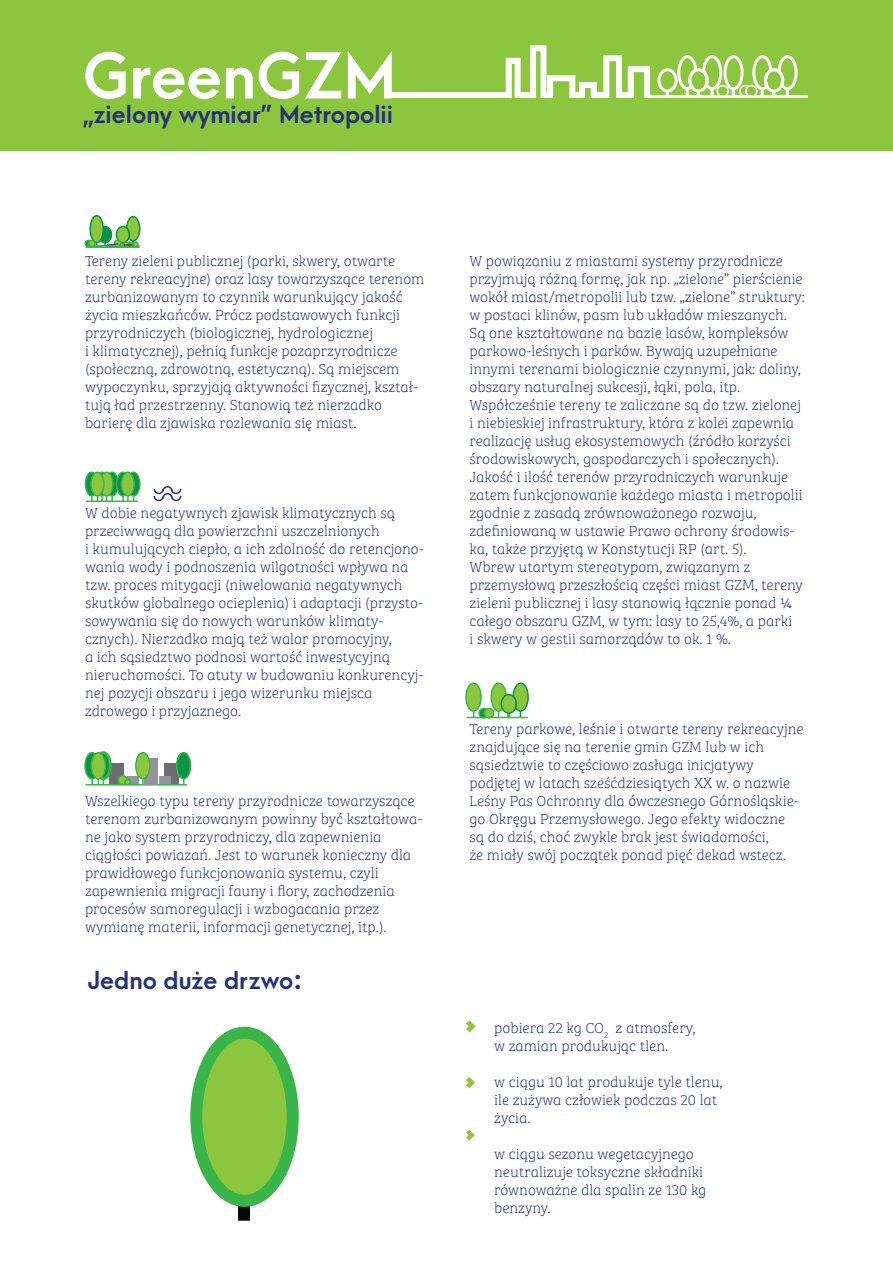
<style>
.page{position:relative;width:893px;height:1263px;background:#fff}
.page>*{position:absolute;margin:0;border:0;box-sizing:border-box;transform-origin:0 0}
.t1{font:700 60px "Arca Majora 3";color:#fff}
.t2{font:700 23.55px "Arca Majora 3";color:#253279}
.t3{font:100 15px/18px "Bree Serif";color:#253279}
</style>
<div class="page">
<div style="left:1px;top:1px;width:892px;height:150px;background:#8bc63e"></div>
<svg style="left:390px;top:45px;width:263px;height:53px"></svg>
<div style="left:657px;top:68px;width:21px;height:25px;border:3px solid #fff;border-radius:50%"></div>
<svg style="left:676px;top:55px;width:47px;height:40px"></svg>
<div style="left:723px;top:55px;width:21px;height:35px;border:3px solid #fff;border-radius:50%"></div>
<hr style="left:644px;top:95px;width:164px;height:3px;background:#fff">
<div style="left:717px;top:85px;width:12px;height:12px;border:2px solid #fff;border-radius:50%"></div>
<svg style="left:732px;top:55px;width:67px;height:43px"></svg>
<div style="left:466px;top:683px;width:15px;height:28px;background:#8bc63e;border-radius:50%"></div>
<div style="left:465px;top:682px;width:17px;height:30px;border:2px solid #3ab54a;border-radius:50%"></div>
<hr style="left:467px;top:717px;width:61px;height:1px;background:#3ab54a">
<svg style="left:473px;top:682px;width:56px;height:37px"></svg>
<svg style="left:84px;top:214px;width:57px;height:34px"></svg>
<div style="left:85px;top:472px;width:13px;height:24px;background:#0d9344;border-radius:50%"></div>
<div style="left:85px;top:471px;width:14px;height:26px;border:2px solid #3ab54a;border-radius:50%"></div>
<div style="left:95px;top:471px;width:14px;height:26px;border:2px solid #3ab54a;border-radius:50%"></div>
<div style="left:106px;top:472px;width:12px;height:24px;background:#0d9344;border-radius:50%"></div>
<div style="left:105px;top:471px;width:14px;height:26px;border:2px solid #3ab54a;border-radius:50%"></div>
<svg style="left:117px;top:472px;width:12px;height:24px"></svg>
<div style="left:116px;top:471px;width:14px;height:26px;border:2px solid #3ab54a;border-radius:50%"></div>
<div style="left:127px;top:472px;width:13px;height:24px;background:#0d9344;border-radius:50%"></div>
<div style="left:126px;top:471px;width:15px;height:26px;border:2px solid #3ab54a;border-radius:50%"></div>
<div style="left:121px;top:472px;width:13px;height:24px;background:#8bc63e;border-radius:50%"></div>
<div style="left:121px;top:471px;width:14px;height:26px;border:2px solid #3ab54a;border-radius:50%"></div>
<svg style="left:122px;top:496px;width:12px;height:4px"></svg>
<div style="left:100px;top:472px;width:13px;height:24px;background:#8bc63e;border-radius:50%"></div>
<div style="left:99px;top:471px;width:15px;height:26px;border:2px solid #3ab54a;border-radius:50%"></div>
<div style="left:91px;top:472px;width:13px;height:24px;background:#8bc63e;border-radius:50%"></div>
<div style="left:90px;top:471px;width:15px;height:26px;border:2px solid #3ab54a;border-radius:50%"></div>
<svg style="left:91px;top:496px;width:22px;height:4px"></svg>
<hr style="left:86px;top:500px;width:52px;height:2px;background:#3ab54a">
<div style="left:110px;top:763px;width:14px;height:22px;background:#6c6d70"></div>
<div style="left:164px;top:763px;width:14px;height:22px;background:#6c6d70"></div>
<div style="left:127px;top:776px;width:12px;height:9px;background:#939598"></div>
<div style="left:159px;top:776px;width:12px;height:9px;background:#939598"></div>
<svg style="left:85px;top:753px;width:14px;height:26px"></svg>
<div style="left:84px;top:752px;width:16px;height:27px;border:2px solid #3ab54a;border-radius:50%"></div>
<svg style="left:96px;top:753px;width:14px;height:26px"></svg>
<div style="left:95px;top:751px;width:17px;height:29px;border:3px solid #3ab54a;border-radius:50%"></div>
<div style="left:177px;top:753px;width:14px;height:26px;background:#0d9344;border-radius:50%"></div>
<div style="left:176px;top:752px;width:15px;height:27px;border:2px solid #3ab54a;border-radius:50%"></div>
<div style="left:91px;top:753px;width:14px;height:26px;background:#8bc63e;border-radius:50%"></div>
<div style="left:91px;top:752px;width:15px;height:27px;border:2px solid #3ab54a;border-radius:50%"></div>
<svg style="left:91px;top:779px;width:13px;height:5px"></svg>
<hr style="left:86px;top:784px;width:101px;height:1px;background:#3ab54a">
<div style="left:118px;top:776px;width:9px;height:8px;background:#8bc63e;border-radius:50%"></div>
<div style="left:118px;top:775px;width:10px;height:10px;border:2px solid #3ab54a;border-radius:50%"></div>
<div style="left:124px;top:778px;width:7px;height:7px;border:2px solid #3ab54a;border-radius:50%"></div>
<div style="left:145px;top:758px;width:13px;height:27px;background:#939598"></div>
<div style="left:136px;top:753px;width:14px;height:26px;background:#8bc63e;border-radius:50%"></div>
<div style="left:135px;top:752px;width:16px;height:27px;border:2px solid #3ab54a;border-radius:50%"></div>
<svg style="left:466px;top:1020px;width:10px;height:12px"></svg>
<svg style="left:466px;top:1077px;width:9px;height:11px"></svg>
<svg style="left:466px;top:1129px;width:9px;height:12px"></svg>
<div style="left:238px;top:1171px;width:12px;height:50px;background:#050807"></div>
<div style="left:196px;top:1033px;width:97px;height:168px;background:#8bc63e;border-radius:50%"></div>
<div style="left:190px;top:1027px;width:109px;height:180px;border:12px solid #3ab54a;border-radius:50%"></div>
<svg style="left:153px;top:486px;width:29px;height:16px"></svg>
<h1 class="t1" style="left:82px;top:23px;width:315px">GreenGZM</h1>
<h2 class="t2" style="left:82px;top:94px;width:312px">„zielony wymiar” Metropolii</h2>
<p class="t3" style="left:85px;top:251px;width:341px">Tereny zieleni publicznej (parki, skwery, otwarte tereny rekreacyjne) oraz lasy towarzyszące terenom zurbanizowanym to czynnik warunkujący jakość życia mieszkańców. Prócz podstawowych funkcji przyrodniczych (biologicznej, hydrologicznej<br>i klimatycznej), pełnią funkcje pozaprzyrodnicze (społeczną, zdrowotną, estetyczną). Są miejscem wypoczynku, sprzyjają aktywności fizycznej, kształ&shy;tują ład przestrzenny. Stanowią też nierzadko barierę dla zjawiska rozlewania się miast.</p>
<p class="t3" style="left:85px;top:503px;width:340px">W dobie negatywnych zjawisk klimatycznych są przeciwwagą dla powierzchni uszczelnionych<br>i kumulujących ciepło, a ich zdolność do retencjono&shy;wania wody i podnoszenia wilgotności wpływa na tzw. proces mitygacji (niwelowania negatywnych skutków globalnego ocieplenia) i adaptacji (przysto&shy;sowywania się do nowych warunków klimaty&shy;cznych). Nierzadko mają też walor promocyjny,<br>a ich sąsiedztwo podnosi wartość inwestycyjną nieruchomości. To atuty w budowaniu konkurencyj&shy;nej pozycji obszaru i jego wizerunku miejsca zdrowego i przyjaznego.</p>
<p class="t3" style="left:85px;top:791px;width:339px">Wszelkiego typu tereny przyrodnicze towarzyszące terenom zurbanizowanym powinny być kształtowa&shy;ne jako system przyrodniczy, dla zapewnienia ciągłości powiazań. Jest to warunek konieczny dla prawidłowego funkcjonowania systemu, czyli zapewnienia migracji fauny i flory, zachodzenia procesów samoregulacji i wzbogacania przez wymianę materii, informacji genetycznej, itp.).</p>
<h2 class="t2" style="left:87px;top:959px;width:216px">Jedno duże drzwo:</h2>
<p class="t3" style="left:469px;top:251px;width:337px">W powiązaniu z miastami systemy przyrodnicze przyjmują różną formę, jak np. „zielone” pierścienie wokół miast/metropolii lub tzw. „zielone” struktury: w postaci klinów, pasm lub układów mieszanych.<br>Są one kształtowane na bazie lasów, kompleksów parkowo-leśnych i parków. Bywają uzupełniane innymi terenami biologicznie czynnymi, jak: doliny, obszary naturalnej sukcesji, łąki, pola, itp.<br>Współcześnie tereny te zaliczane są do tzw. zielonej i niebieskiej infrastruktury, która z kolei zapewnia realizację usług ekosystemowych (źródło korzyści środowiskowych, gospodarczych i społecznych).<br>Jakość i ilość terenów przyrodniczych warunkuje zatem funkcjonowanie każdego miasta i metropolii zgodnie z zasadą zrównoważonego rozwoju, zdefiniowaną w ustawie Prawo ochrony środowis&shy;ka, także przyjętą w Konstytucji RP (art. 5).<br>Wbrew utartym stereotypom, związanym z przemysłową przeszłością części miast GZM, tereny zieleni publicznej i lasy stanowią łącznie ponad ¼ całego obszaru GZM, w tym: lasy to 25,4%, a parki<br>i skwery w gestii samorządów to ok. 1 %.</p>
<p class="t3" style="left:469px;top:719px;width:336px">Tereny parkowe, leśnie i otwarte tereny rekreacyjne znajdujące się na terenie gmin GZM lub w ich sąsiedztwie to częściowo zasługa inicjatywy podjętej w latach sześćdziesiątych XX w. o nazwie Leśny Pas Ochronny dla ówczesnego Górnośląskie&shy;go Okręgu Przemysłowego. Jego efekty widoczne są do dziś, choć zwykle brak jest świadomości,<br>że miały swój początek ponad pięć dekad wstecz.</p>
<p class="t3" style="left:494px;top:1018px;width:203px">pobiera 22 kg CO<sub>2</sub> z atmosfery, w zamian produkując tlen.</p>
<p class="t3" style="left:494px;top:1072px;width:230px">w ciągu 10 lat produkuje tyle tlenu, ile zużywa człowiek podczas 20 lat życia.</p>
<p class="t3" style="left:494px;top:1144px;width:214px">w ciągu sezonu wegetacyjnego neutralizuje toksyczne składniki równoważne dla spalin ze 130 kg benzyny.</p>
</div>
